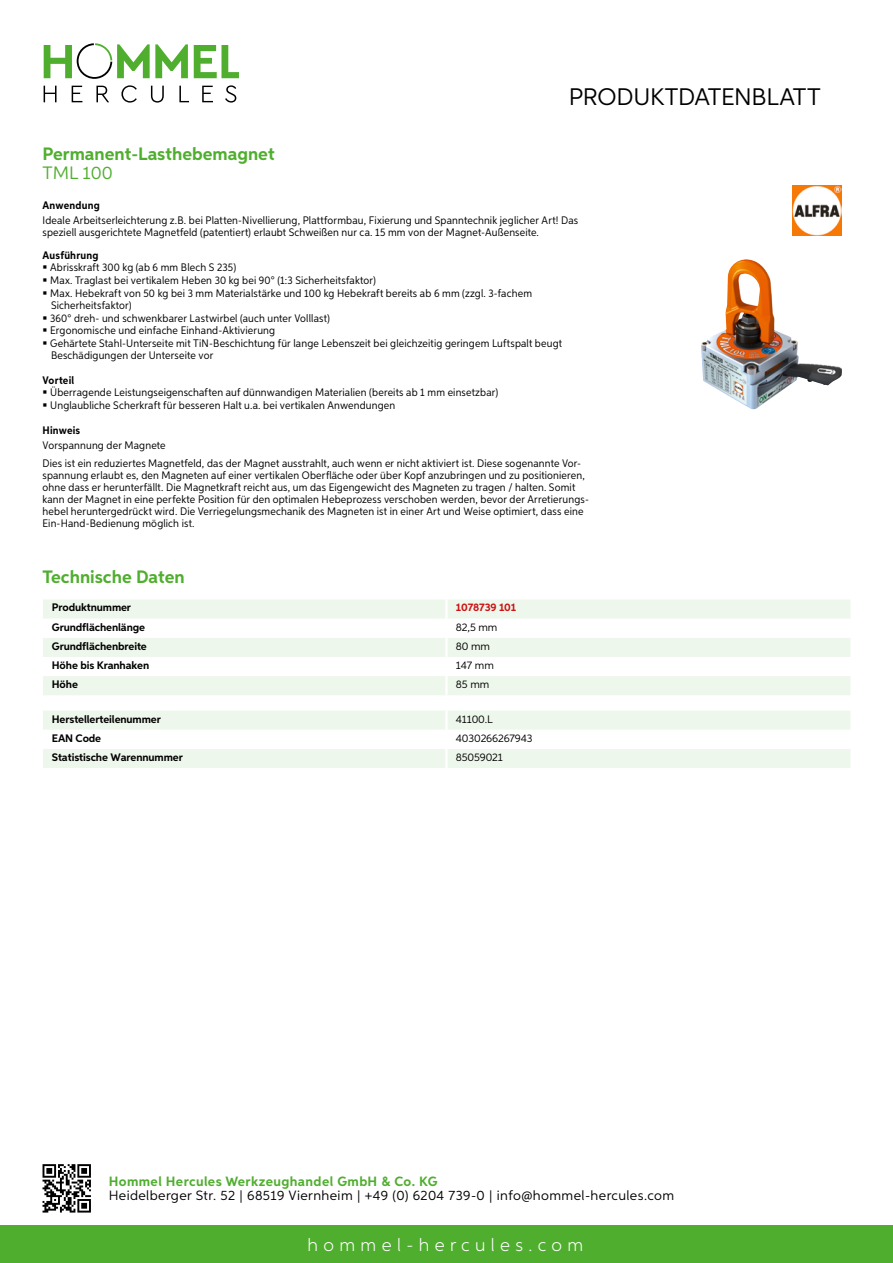
<style>
.page{position:relative;width:893px;height:1263px;background:#fff}
.page>*{position:absolute;margin:0;border:0;box-sizing:border-box;transform-origin:0 0}
.t1{font:24px "Aspira";letter-spacing:-.01em;color:#000}
.t2{font:700 18px "Aspira";color:#50ae2f}
.t3{font:300 18px "Aspira";letter-spacing:.3em;color:#fff}
.t4{font:18px "Aspira";color:#50ae2f}
.t5{font:13.5px "Aspira";letter-spacing:.03em;color:#000}
.t6{font:700 13.5px "Aspira";letter-spacing:.03em;color:#50ae2f}
.t7{font:10.95px/12.6px "Aspira Nar";letter-spacing:.015em;color:#000}
.t8{font:700 10.95px "Aspira";letter-spacing:-.01em;color:#000}
.t9{font:10.95px "Aspira";letter-spacing:-.01em;color:#000}
.t10{font:700 10.95px "Aspira Nar";letter-spacing:.02em;color:#000}
.t11{font:700 10.95px "Aspira";letter-spacing:-.01em;color:#cd1013}
</style>
<div class="page">
<div style="left:0;top:1226px;width:893px;height:37px;background:#50ae2f"></div>
<svg style="left:43px;top:1164px;width:48px;height:48px"></svg>
<svg style="left:194px;top:45px;width:45px;height:33px"></svg>
<svg style="left:44px;top:43px;width:144px;height:36px"></svg>
<svg style="left:44px;top:86px;width:13px;height:16px"></svg>
<svg style="left:72px;top:86px;width:10px;height:16px"></svg>
<svg style="left:96px;top:86px;width:13px;height:16px"></svg>
<svg style="left:121px;top:85px;width:16px;height:18px"></svg>
<svg style="left:151px;top:86px;width:13px;height:17px"></svg>
<svg style="left:179px;top:86px;width:10px;height:16px"></svg>
<svg style="left:202px;top:86px;width:11px;height:16px"></svg>
<svg style="left:225px;top:85px;width:11px;height:18px"></svg>
<div style="left:43px;top:600px;width:807px;height:95px;background:#eef7eb"></div>
<svg style="left:43px;top:619px;width:807px;height:57px"></svg>
<hr style="left:445px;top:600px;width:3px;height:19px;background:#fff">
<hr style="left:445px;top:619px;width:3px;height:19px;background:#fff">
<hr style="left:445px;top:638px;width:3px;height:19px;background:#fff">
<hr style="left:445px;top:657px;width:3px;height:19px;background:#fff">
<hr style="left:445px;top:676px;width:3px;height:19px;background:#fff">
<svg style="left:43px;top:711px;width:807px;height:57px"></svg>
<hr style="left:445px;top:749px;width:3px;height:19px;background:#fff">
<img style="left:701px;top:259px;width:141px;height:150px">
<img style="left:792px;top:185px;width:50px;height:50px">
<h1 class="t1" style="left:569px;top:82px;width:253px">Produktdatenblatt</h1>
<h2 class="t2" style="left:43px;top:142px;width:234px">Permanent-Lasthebemagnet</h2>
<h2 class="t4" style="left:43px;top:162px;width:72px">TML 100</h2>
<p class="t10" style="left:43px;top:199px;width:59px">Anwendung</p>
<p class="t7" style="left:43px;top:214px;width:537px;line-height:12px">Ideale Arbeitserleichterung z.B. bei Platten-Nivellierung, Plattformbau, Fixierung und Spanntechnik jeglicher Art! Das speziell ausgerichtete Magnetfeld (patentiert) erlaubt Schweißen nur ca. 15 mm von der Magnet-Außenseite.</p>
<p class="t10" style="left:43px;top:248px;width:58px">Ausführung</p>
<p class="t7" style="left:50px;top:261px;width:513px">Abrisskraft 300 kg (ab 6 mm Blech S 235)<br>Max. Traglast bei vertikalem Heben 30 kg bei 90° (1:3 Sicherheitsfaktor)<br>Max. Hebekraft von 50 kg bei 3 mm Materialstärke und 100 kg Hebekraft bereits ab 6 mm (zzgl. 3-fachem Sicherheitsfaktor)<br>360° dreh- und schwenkbarer Lastwirbel (auch unter Volllast)<br>Ergonomische und einfache Einhand-Aktivierung<br>Gehärtete Stahl-Unterseite mit TiN-Beschichtung für lange Lebenszeit bei gleichzeitig geringem Luftspalt beugt Beschädigungen der Unterseite vor</p>
<p class="t10" style="left:43px;top:373px;width:33px">Vorteil</p>
<p class="t7" style="left:50px;top:386px;width:449px">Überragende Leistungseigenschaften auf dünnwandigen Materialien (bereits ab 1 mm einsetzbar)<br>Unglaubliche Scherkraft für besseren Halt u.a. bei vertikalen Anwendungen</p>
<p class="t10" style="left:43px;top:424px;width:39px">Hinweis</p>
<p class="t7" style="left:43px;top:437px;width:540px;line-height:17.5px">Vorspannung der Magnete<br>Dies ist ein reduziertes Magnetfeld, das der Magnet ausstrahlt, auch wenn er nicht aktiviert ist. Diese sogenannte Vor-</p>
<p class="t7" style="left:43px;top:469px;width:548px;line-height:12px">spannung erlaubt es, den Magneten auf einer vertikalen Oberfläche oder über Kopf anzubringen und zu positionieren, ohne dass er herunterfällt. Die Magnetkraft reicht aus, um das Eigengewicht des Magneten zu tragen / halten. Somit kann der Magnet in eine perfekte Position für den optimalen Hebeprozess verschoben werden, bevor der Arretierungs&shy;hebel heruntergedrückt wird. Die Verriegelungsmechanik des Magneten ist in einer Art und Weise optimiert, dass eine Ein-Hand-Bedienung möglich ist.</p>
<h2 class="t2" style="left:43px;top:565px;width:144px">Technische Daten</h2>
<p class="t8" style="left:52px;top:601px;width:81px">Produktnummer</p>
<p class="t11" style="left:456px;top:601px;width:62px">1078739 101</p>
<p class="t8" style="left:52px;top:620px;width:95px">Grundflächenlänge</p>
<p class="t9" style="left:456px;top:620px;width:43px">82,5 mm</p>
<p class="t8" style="left:52px;top:639px;width:97px">Grundflächenbreite</p>
<p class="t9" style="left:456px;top:639px;width:36px">80 mm</p>
<p class="t8" style="left:52px;top:658px;width:99px">Höhe bis Kranhaken</p>
<p class="t9" style="left:456px;top:658px;width:40px">147 mm</p>
<p class="t8" style="left:52px;top:677px;width:28px">Höhe</p>
<p class="t9" style="left:456px;top:678px;width:35px">85 mm</p>
<p class="t8" style="left:52px;top:712px;width:111px">Herstellerteilenummer</p>
<p class="t9" style="left:456px;top:712px;width:37px">41100.L</p>
<p class="t8" style="left:52px;top:731px;width:51px">EAN Code</p>
<p class="t9" style="left:456px;top:731px;width:78px">4030266267943</p>
<p class="t8" style="left:52px;top:750px;width:132px">Statistische Warennummer</p>
<p class="t9" style="left:456px;top:750px;width:49px">85059021</p>
<p class="t6" style="left:109px;top:1172px;width:330px">Hommel Hercules Werkzeughandel GmbH &amp; Co. KG</p>
<p class="t5" style="left:109px;top:1187px;width:567px">Heidelberger Str. 52 | 68519 Viernheim | +49 (0) 6204 739-0 | info@hommel-hercules.com</p>
<h2 class="t3" style="left:307px;top:1234px;width:277px">hommel-hercules.com</h2>
</div>
